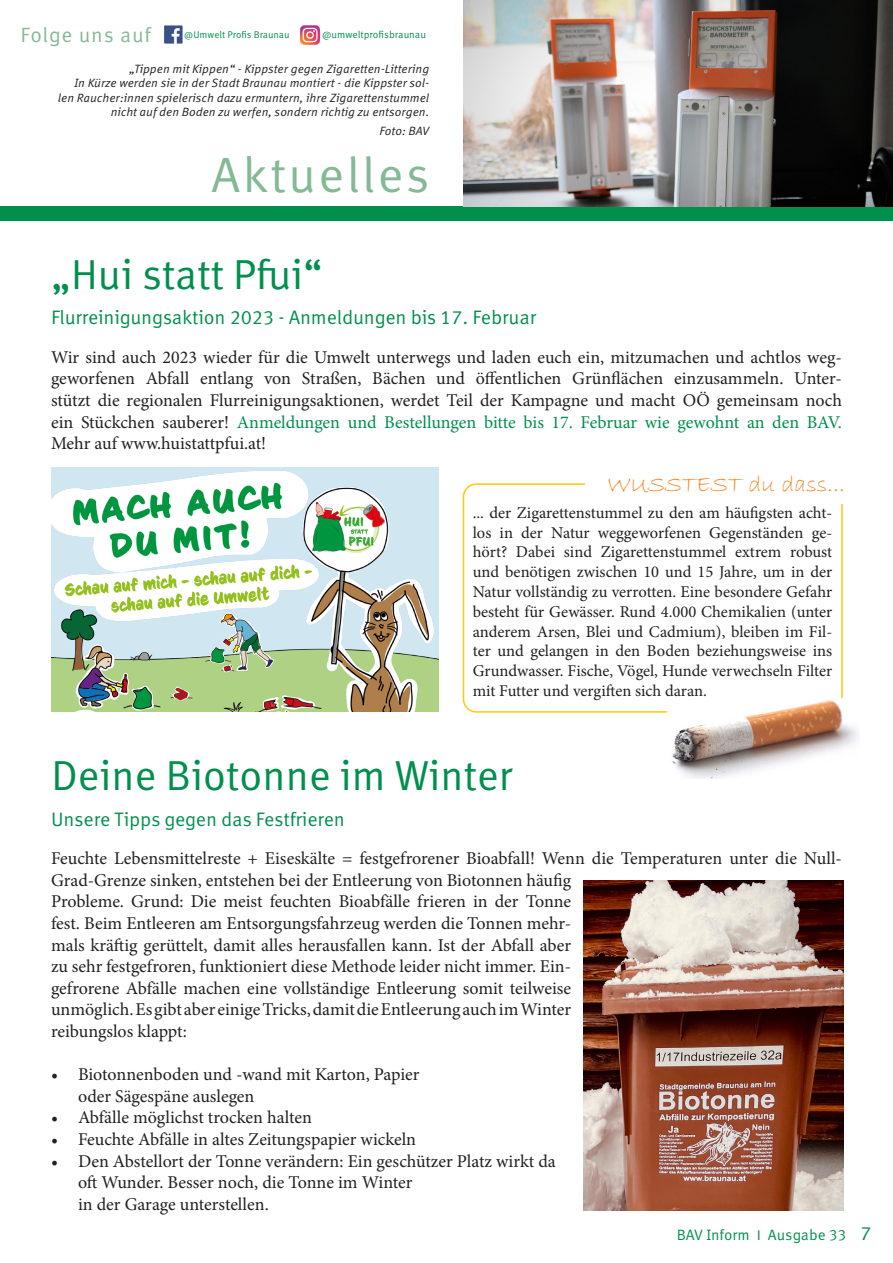
<style>
.page{position:relative;width:893px;height:1263px;background:#fff}
.page>*{position:absolute;margin:0;border:0;box-sizing:border-box;transform-origin:0 0}
.t1{font:49.5px "Meta Correspondence OT";letter-spacing:.04em;color:#84b995}
.Headline{font:42px "Meta Correspondence OT";letter-spacing:-.01em;color:#008f4d}
.t2{font:24px "Bradley Hand ITC";color:#f58220}
.Headline__Kopfzeil{font:20.7px "Meta Correspondence OT";letter-spacing:.035em;color:#84b995}
.Vorspann{font:19.5px "Meta Correspondence OT";letter-spacing:-.01em;color:#008f4d}
.t3{font:18px/21.6px "Minion Pro";color:#231f20}
.t4{font:16.5px/19.8px "Minion Pro";color:#231f20;text-align:justify}
.t5{font:15px "Meta Correspondence OT";color:#008f4d}
.Bildtext{font:italic 12px/14.4px "Meta Correspondence OT";color:#231f20;text-align:right}
.Text_Unterüberschrif{font:10.05px "Meta Correspondence OT";letter-spacing:-.005em;color:#008f4d}
.Text_Unterüberschrif-2{font:9.75px "Meta Correspondence OT";color:#008f4d}
.s1{color:#008f4d}
.s2{font-size:19.5px}
</style>
<div class="page">
<div style="left:0;top:206px;width:893px;height:15px;background:#008f4d"></div>
<img style="left:463px;top:0;width:430px;height:206px">
<img style="left:584px;top:880px;width:260px;height:331px">
<div style="left:463px;top:483px;width:380px;height:230px;border:2px solid #feca0a;border-radius:13px"></div>
<img style="left:51px;top:467px;width:388px;height:244px">
<div style="left:586px;top:461px;width:259px;height:43px;background:#fff"></div>
<img style="left:668px;top:698px;width:190px;height:80px">
<img style="left:164px;top:25px;width:19px;height:19px">
<img style="left:300px;top:25px;width:20px;height:20px">
<p class="Headline__Kopfzeil" style="left:20px;top:23px;width:132px">Folge uns auf</p>
<p class="Text_Unterüberschrif-2" style="left:184px;top:29px;width:107px">@Umwelt Profis Braunau</p>
<p class="Text_Unterüberschrif" style="left:322px;top:28px;width:106px">@umweltprofisbraunau</p>
<p class="Bildtext" style="left:58px;top:62px;width:373px">„Tippen mit Kippen“ - Kippster gegen Zigaretten-Littering<br>In Kürze werden sie in der Stadt Braunau montiert - die Kippster sol&shy;len Raucher:innen spielerisch dazu ermuntern, ihre Zigarettenstummel nicht auf den Boden zu werfen, sondern richtig zu entsorgen.</p>
<p class="Bildtext" style="left:380px;top:124px;width:51px">Foto: BAV</p>
<h1 class="t1" style="left:211px;top:146px;width:220px">Aktuelles</h1>
<p class="Headline" style="left:51px;top:249px;width:273px">„Hui statt Pfui“</p>
<p class="Vorspann" style="left:51px;top:306px;width:487px">Flurreinigungsaktion 2023 - Anmeldungen bis 17. Februar</p>
<p class="t3" style="left:51px;top:346px;width:792px;text-align:justify">Wir sind auch 2023 wieder für die Umwelt unterwegs und laden euch ein, mitzumachen und achtlos weg&shy;geworfenen Abfall entlang von Straßen, Bächen und öffentlichen Grünflächen einzusammeln. Unter&shy;stützt die regionalen Flurreinigungsaktionen, werdet Teil der Kampagne und macht OÖ gemeinsam noch ein Stückchen sauberer! <span class="s1">Anmeldungen und Bestellungen bitte bis 17. Februar wie gewohnt an den BAV.<br></span>Mehr auf www.huistattpfui.at!</p>
<p class="t2" style="left:608px;top:469px;width:239px">WUSSTEST du dass...</p>
<p class="t4" style="left:473px;top:503px;width:361px">... der Zigarettenstummel zu den am häufigsten acht&shy;los in der Natur weggeworfenen Gegenständen ge&shy;hört? Dabei sind Zigarettenstummel extrem robust und benötigen zwischen 10 und 15 Jahre, um in der Natur vollständig zu verrotten. Eine besondere Gefahr besteht für Gewässer. Rund 4.000 Chemikalien (unter anderem Arsen, Blei und Cadmium), bleiben im Fil&shy;ter und gelangen in den Boden beziehungsweise ins Grundwasser. Fische, Vögel, Hunde verwechseln Filter mit Futter und vergiften sich daran.</p>
<p class="Headline" style="left:51px;top:751px;width:463px">Deine Biotonne im Winter</p>
<p class="Vorspann" style="left:51px;top:807px;width:295px">Unsere Tipps gegen das Festfrieren</p>
<p class="t3" style="left:51px;top:848px;width:792px">Feuchte Lebensmittelreste + Eiseskälte = festgefrorener Bioabfall! Wenn die Temperaturen unter die Null-Grad-Grenze sinken, entstehen bei der Entleerung von Biotonnen häufig<br>Probleme. Grund: Die meist feuchten Bioabfälle frieren in der Tonne<br>fest. Beim Entleeren am Entsorgungsfahrzeug werden die Tonnen mehr-<br>mals kräftig gerüttelt, damit alles herausfallen kann. Ist der Abfall aber<br>zu sehr festgefroren, funktioniert diese Methode leider nicht immer. Ein-<br>gefrorene Abfälle machen eine vollständige Entleerung somit teilweise<br>unmöglich. Es gibt aber einige Tricks, damit die Entleerung auch im Winter<br>reibungslos klappt:</p>
<p class="t3" style="left:78px;top:1064px;width:343px;text-indent:-27px">• Biotonnenboden und -wand mit Karton, Papier oder Sägespäne auslegen</p>
<p class="t3" style="left:51px;top:1107px;width:262px">• Abfälle möglichst trocken halten</p>
<p class="t3" style="left:51px;top:1128px;width:367px">• Feuchte Abfälle in altes Zeitungspapier wickeln</p>
<p class="t3" style="left:78px;top:1150px;width:479px;text-indent:-27px">• Den Abstellort der Tonne verändern: Ein geschützer Platz wirkt da oft Wunder. Besser noch, die Tonne im Winter<br>in der Garage unterstellen.</p>
<p class="t5" style="left:677px;top:1225px;width:196px">BAV Inform Ⅰ Ausgabe 33 <span class="s2">7</span></p>
</div>
